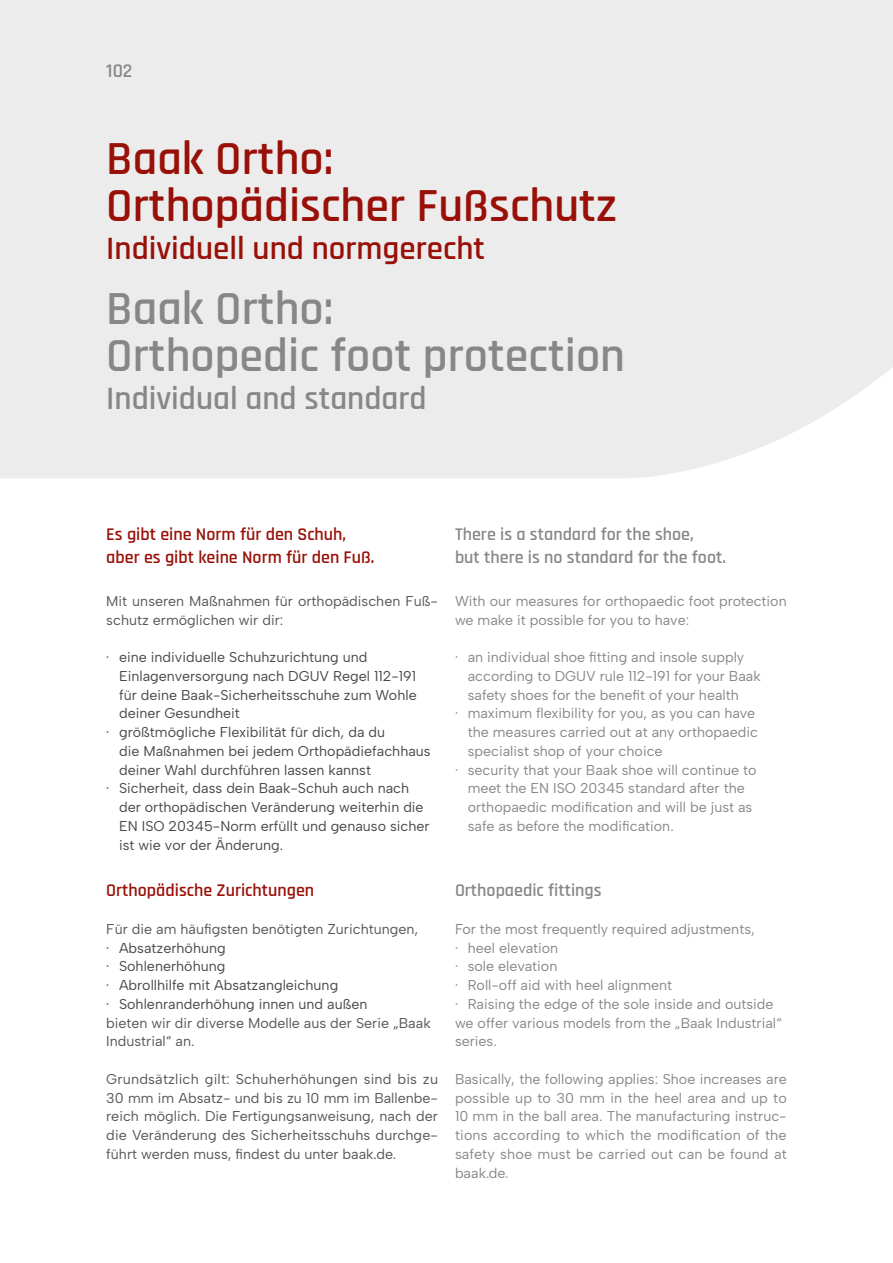
<style>
.page{position:relative;width:893px;height:1263px;background:#fff}
.page>*{position:absolute;margin:0;border:0;box-sizing:border-box;transform-origin:0 0}
.t1{font:600 48px/46.5px "Rajdhani";color:#868786}
.t2{font:600 48px/46.5px "Rajdhani";color:#981008}
.t3{font:600 33px "Rajdhani";color:#981008}
.t4{font:600 33px "Rajdhani";color:#868786}
.t5{font:600 19.5px "Rajdhani";color:#868786}
.t6{font:600 18px/22.5px "Rajdhani";color:#981008}
.t7{font:600 18px/22.5px "Rajdhani";color:#868786}
.t8{font:14.25px/18.8px "Albert Sans";color:#868786}
.t9{font:14.25px/18.8px "Albert Sans";color:#484847}
.t10{font:14.25px/18.8px "Albert Sans";color:#565655}
</style>
<div class="page">
<div style="left:0;top:0;width:893px;height:478px;background:#ececec"></div>
<h3 class="t5" style="left:106px;top:59px;width:28px">102</h3>
<h1 class="t2" style="left:106px;top:137px;width:512px">Baak Ortho:<br>Orthopädischer Fußschutz</h1>
<h2 class="t3" style="left:106px;top:229px;width:380px">Individuell und normgerecht</h2>
<h1 class="t1" style="left:106px;top:287px;width:520px">Baak Ortho:<br>Orthopedic foot protection</h1>
<h2 class="t4" style="left:106px;top:379px;width:322px">Individual and standard</h2>
<p class="t6" style="left:106px;top:524px;width:270px">Es gibt eine Norm für den Schuh, aber es gibt keine Norm für den Fuß.</p>
<p class="t10" style="left:106px;top:591px;width:333px">Mit unseren Maßnahmen für orthopädischen Fuß&shy;schutz ermöglichen wir dir:</p>
<p class="t9" style="left:106px;top:648px;width:263px">· eine individuelle Schuhzurichtung und</p>
<p class="t9" style="left:119px;top:666px;width:298px">Einlagenversorgung nach DGUV Regel 112-191</p>
<p class="t9" style="left:119px;top:685px;width:299px">für deine Baak-Sicherheitsschuhe zum Wohle</p>
<p class="t9" style="left:119px;top:704px;width:122px">deiner Gesundheit</p>
<p class="t9" style="left:106px;top:723px;width:280px">· größtmögliche Flexibilität für dich, da du</p>
<p class="t9" style="left:119px;top:741px;width:313px">die Maßnahmen bei jedem Orthopädiefachhaus</p>
<p class="t9" style="left:119px;top:760px;width:253px">deiner Wahl durchführen lassen kannst</p>
<p class="t9" style="left:106px;top:779px;width:304px">· Sicherheit, dass dein Baak-Schuh auch nach</p>
<p class="t9" style="left:119px;top:798px;width:306px">der orthopädischen Veränderung weiterhin die</p>
<p class="t9" style="left:119px;top:816px;width:312px">EN ISO 20345-Norm erfüllt und genauso sicher</p>
<p class="t9" style="left:119px;top:835px;width:166px">ist wie vor der Änderung.</p>
<p class="t6" style="left:106px;top:880px;width:209px">Orthopädische Zurichtungen</p>
<p class="t10" style="left:106px;top:919px;width:313px">Für die am häufigsten benötigten Zurichtungen,</p>
<p class="t9" style="left:106px;top:938px;width:263px">· Absatzerhöhung<br>· Sohlenerhöhung<br>· Abrollhilfe mit Absatzangleichung<br>· Sohlenranderhöhung innen und außen</p>
<p class="t10" style="left:106px;top:1013px;width:326px">bieten wir dir diverse Modelle aus der Serie „Baak<br>Industrial“ an.</p>
<p class="t10" style="left:106px;top:1069px;width:333px;text-align:justify">Grundsätzlich gilt: Schuherhöhungen sind bis zu 30 mm im Absatz- und bis zu 10 mm im Ballenbe&shy;reich möglich. Die Fertigungsanweisung, nach der die Veränderung des Sicherheitsschuhs durchge&shy;führt werden muss, findest du unter baak.de.</p>
<p class="t7" style="left:455px;top:524px;width:273px">There is a standard for the shoe,<br>but there is no standard for the foot.</p>
<p class="t8" style="left:455px;top:591px;width:333px">With our measures for orthopaedic foot protection we make it possible for you to have:</p>
<p class="t8" style="left:455px;top:648px;width:291px">· an individual shoe fitting and insole supply</p>
<p class="t8" style="left:468px;top:666px;width:294px">according to DGUV rule 112-191 for your Baak</p>
<p class="t8" style="left:468px;top:685px;width:273px">safety shoes for the benefit of your health</p>
<p class="t8" style="left:455px;top:704px;width:302px">· maximum flexibility for you, as you can have</p>
<p class="t8" style="left:468px;top:723px;width:292px">the measures carried out at any orthopaedic</p>
<p class="t8" style="left:468px;top:741px;width:196px">specialist shop of your choice</p>
<p class="t8" style="left:455px;top:760px;width:303px">· security that your Baak shoe will continue to</p>
<p class="t8" style="left:468px;top:779px;width:279px">meet the EN ISO 20345 standard after the</p>
<p class="t8" style="left:468px;top:798px;width:286px">orthopaedic modification and will be just as</p>
<p class="t8" style="left:468px;top:816px;width:207px">safe as before the modification.</p>
<p class="t7" style="left:455px;top:880px;width:148px">Orthopaedic fittings</p>
<p class="t8" style="left:455px;top:919px;width:328px">For the most frequently required adjustments,<br>· heel elevation<br>· sole elevation<br>· Roll-off aid with heel alignment<br>· Raising the edge of the sole inside and outside we offer various models from the „Baak Industrial“ series.</p>
<p class="t8" style="left:455px;top:1070px;width:333px;text-align:justify">Basically, the following applies: Shoe increases are possible up to 30 mm in the heel area and up to 10 mm in the ball area. The manufacturing instruc&shy;tions according to which the modification of the safety shoe must be carried out can be found at baak.de.</p>
</div>
